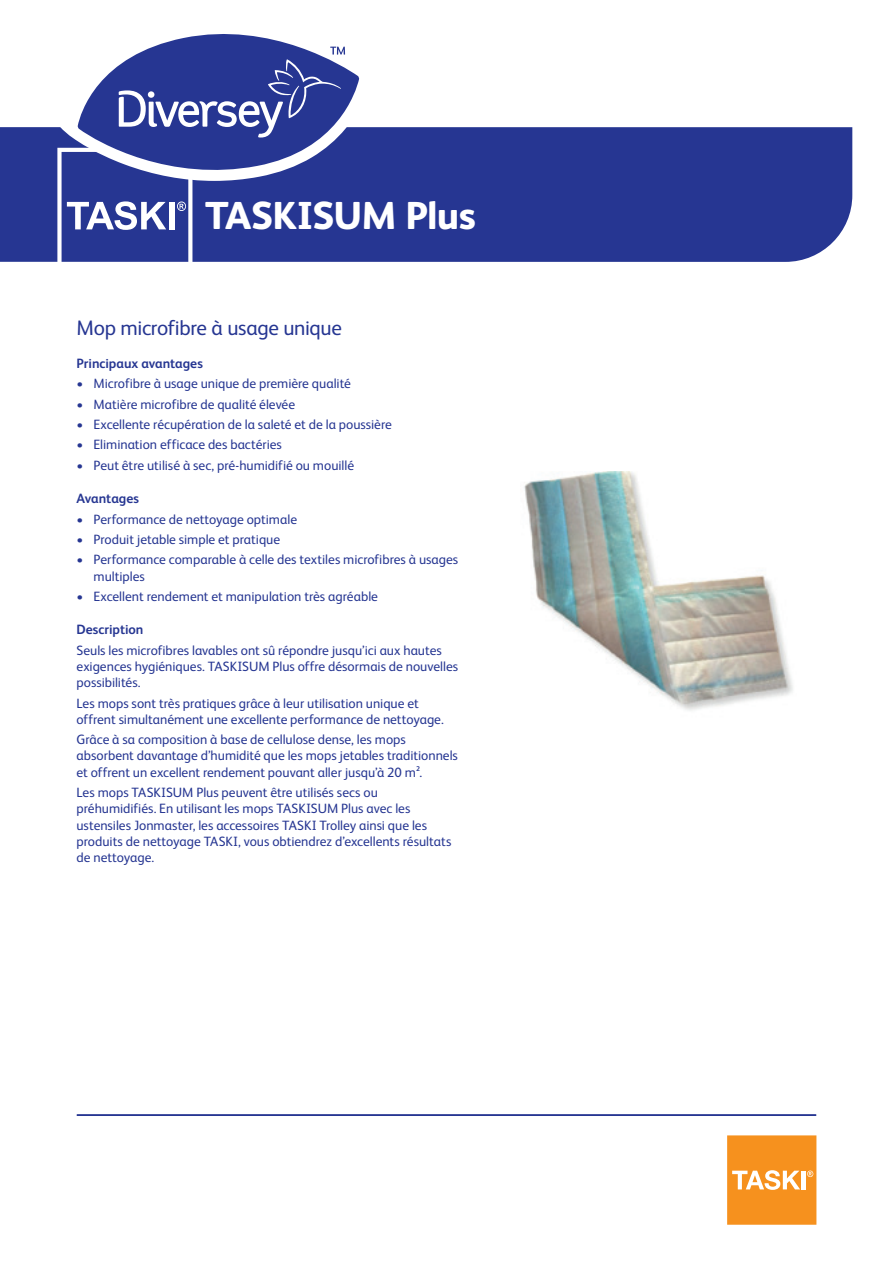
<style>
.page{position:relative;width:893px;height:1263px;background:#fff}
.page>*{position:absolute;margin:0;border:0;box-sizing:border-box;transform-origin:0 0}
.t1{font:800 39px "FS Albert Pro";letter-spacing:-.025em;color:#fff}
.Product_Description{font:21px "FS Albert Pro";letter-spacing:-.02em;color:#263692}
.Bullet_Text{font:13.5px/16.2px "FS Albert Pro";color:#263692}
.Subheads{font:700 13.5px "FS Albert Pro";letter-spacing:-.005em;color:#263692}
</style>
<div class="page">
<div style="left:0;top:127px;width:852px;height:135px;background:#263692"></div>
<svg style="left:57px;top:148px;width:135px;height:114px;background:#4e5ba6"></svg>
<div style="left:169px;top:202px;width:6px;height:27px;background:#fff"></div>
<svg style="left:727px;top:1135px;width:89px;height:90px;background:#f69c34"></svg>
<hr style="left:77px;top:1114px;width:739px;height:2px;background:#263692">
<img style="left:524px;top:472px;width:269px;height:239px">
<svg style="left:58px;top:78px;width:316px;height:103px"></svg>
<svg style="left:78px;top:34px;width:281px;height:148px;fill:#263692"></svg>
<svg style="left:119px;top:47px;width:226px;height:91px;background:#4a58a4"></svg>
<p class="t1" style="left:205px;top:185px;width:272px">TASKISUM Plus</p>
<p class="Product_Description" style="left:77px;top:313px;width:267px">Mop microfibre à usage unique</p>
<p class="Subheads" style="left:77px;top:353px;width:128px">Principaux avantages</p>
<p class="Bullet_Text" style="left:77px;top:374px;width:276px">• Microfibre à usage unique de première qualité</p>
<p class="Bullet_Text" style="left:77px;top:395px;width:220px">• Matière microfibre de qualité élevée</p>
<p class="Bullet_Text" style="left:77px;top:415px;width:317px">• Excellente récupération de la saleté et de la poussière</p>
<p class="Bullet_Text" style="left:77px;top:436px;width:207px">• Elimination efficace des bactéries</p>
<p class="Bullet_Text" style="left:77px;top:456px;width:279px">• Peut être utilisé à sec, pré-humidifié ou mouillé</p>
<p class="Subheads" style="left:77px;top:489px;width:64px">Avantages</p>
<p class="Bullet_Text" style="left:77px;top:510px;width:222px">• Performance de nettoyage optimale</p>
<p class="Bullet_Text" style="left:77px;top:530px;width:205px">• Produit jetable simple et pratique</p>
<p class="Bullet_Text" style="left:94px;top:551px;width:366px;text-indent:-17px">• Performance comparable à celle des textiles microfibres à usages multiples</p>
<p class="Bullet_Text" style="left:77px;top:587px;width:303px">• Excellent rendement et manipulation très agréable</p>
<p class="Subheads" style="left:77px;top:620px;width:69px">Description</p>
<p class="Bullet_Text" style="left:77px;top:641px;width:383px">Seuls les microfibres lavables ont sû répondre jusqu’ici aux hautes exigences hygiéniques. TASKISUM Plus offre désormais de nouvelles possibilités.</p>
<p class="Bullet_Text" style="left:77px;top:694px;width:369px">Les mops sont très pratiques grâce à leur utilisation unique et offrent simultanément une excellente performance de nettoyage.</p>
<p class="Bullet_Text" style="left:77px;top:730px;width:383px">Grâce à sa composition à base de cellulose dense, les mops absorbent davantage d’humidité que les mops jetables traditionnels et offrent un excellent rendement pouvant aller jusqu’à 20 m².</p>
<p class="Bullet_Text" style="left:77px;top:783px;width:376px">Les mops TASKISUM Plus peuvent être utilisés secs ou préhumidifiés. En utilisant les mops TASKISUM Plus avec les ustensiles Jonmaster, les accessoires TASKI Trolley ainsi que les produits de nettoyage TASKI, vous obtiendrez d’excellents résultats de nettoyage.</p>
</div>
